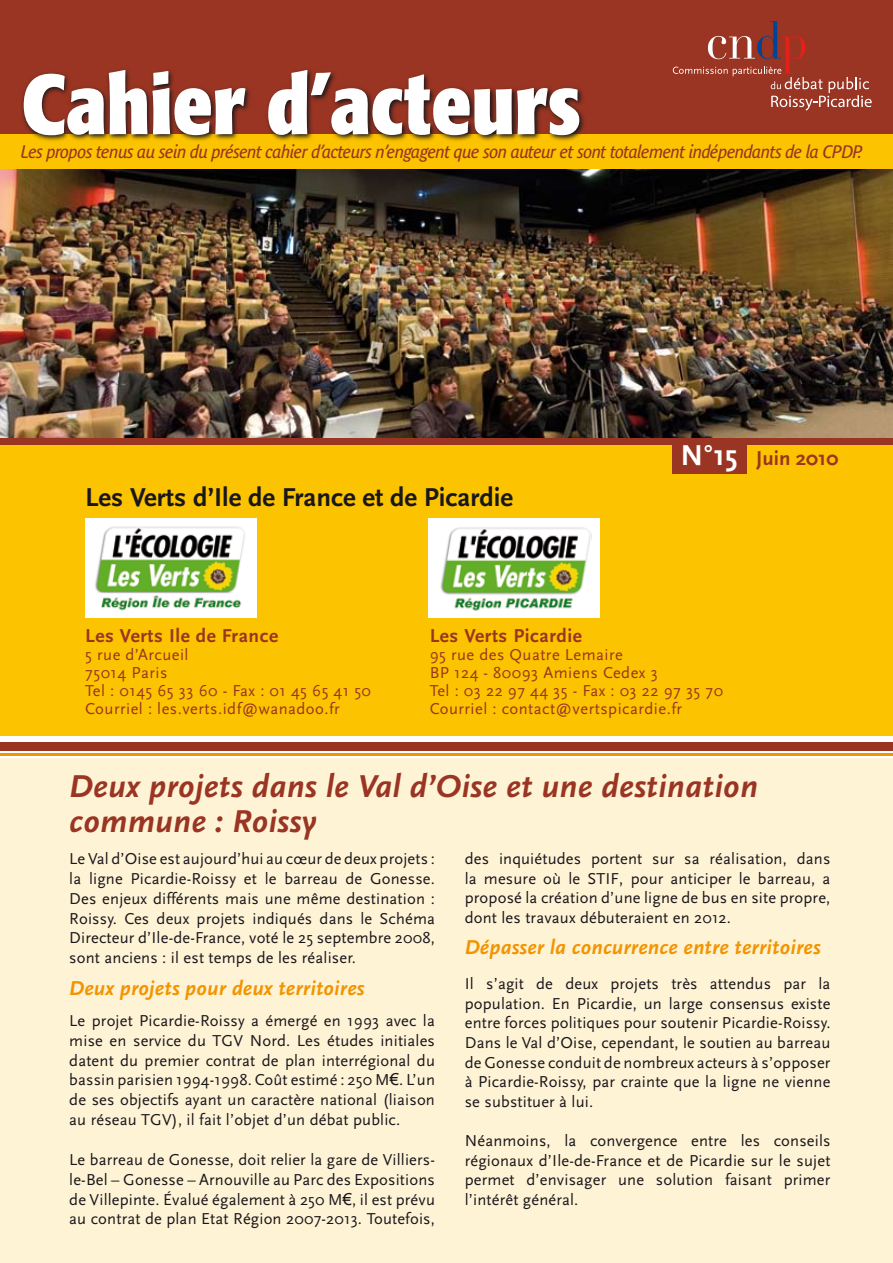
<style>
.page{position:relative;width:893px;height:1263px;background:#fff}
.page>*{position:absolute;margin:0;border:0;box-sizing:border-box;transform-origin:0 0}
.t1{font:700 condensed 84px "Formata";letter-spacing:-.005em;color:#fff}
.t2{font:italic 700 33px/34.5px "Scala Sans";letter-spacing:.01em;color:#993522}
.t3{font:700 27px "Scala Sans";color:#1a171b}
.t4{font:italic 700 21px "Scala Sans";letter-spacing:.01em;color:#f29400}
.t5{font:700 21px "Scala Sans";color:#993522}
.t6{font:700 19.5px "Scala Sans";letter-spacing:.03em;color:#993522}
.t7{font:italic 18px "Bienvenue";letter-spacing:-.02em;color:#993522}
.t8{font:16.5px/19.8px "Scala Sans";letter-spacing:.01em;color:#1a171b;text-align:justify}
.t9{font:16.5px/18px "Scala Sans";letter-spacing:.03em;color:#993522}
.s1{font-size:30px;color:#fff}
.s2{font-family:"Arial"}
</style>
<div class="page">
<div style="left:0;top:0;width:893px;height:134px;background:#993522"></div>
<div style="left:0;top:442px;width:893px;height:308px;background:#fcc300"></div>
<div style="left:0;top:436px;width:893px;height:9px;background:#993522"></div>
<div style="left:0;top:135px;width:893px;height:35px;background:#fcc300"></div>
<img style="left:0;top:170px;width:893px;height:267px">
<div style="left:672px;top:441px;width:74px;height:33px;background:#993522"></div>
<svg style="left:673px;top:21px;width:199px;height:90px"></svg>
<svg style="left:20px;top:69px;width:566px;height:72px"></svg>
<div style="left:0;top:750px;width:893px;height:513px;background:#fff3d6"></div>
<div style="left:0;top:736px;width:893px;height:22px;background:#fff"></div>
<div style="left:0;top:742px;width:893px;height:9px;background:#993522"></div>
<hr style="left:0;top:753px;width:893px;height:3px;background:#f29400">
<div style="left:85px;top:518px;width:171px;height:100px;background:#fff"></div>
<img style="left:95px;top:526px;width:150px;height:85px">
<div style="left:428px;top:518px;width:172px;height:100px;background:#fff"></div>
<img style="left:440px;top:527px;width:152px;height:84px">
<h1 class="t1" style="left:21px;top:52px;width:561px">Cahier d’acteurs</h1>
<p class="t7" style="left:21px;top:141px;width:843px">Les propos tenus au sein du présent cahier d’acteurs n’engagent que son auteur et sont totalement indépendants de la CPDP.</p>
<h3 class="t3" style="left:85px;top:483px;width:429px">Les Verts d’Ile de France et de Picardie</h3>
<p class="t5" style="left:681px;top:447px;width:159px"><span class="s1">N°15</span> Juin 2010</p>
<p class="t6" style="left:85px;top:625px;width:194px">Les Verts Ile de France</p>
<p class="t9" style="left:85px;top:646px;width:287px">5 rue d’Arcueil<br>75014 Paris<br>Tel : 0145 65 33 60 - Fax : 01 45 65 41 50<br>Courriel : les.verts.idf@wanadoo.fr</p>
<p class="t6" style="left:430px;top:625px;width:154px">Les Verts Picardie</p>
<p class="t9" style="left:430px;top:646px;width:295px">95 rue des Quatre Lemaire<br>BP 124 - 80093 Amiens Cedex 3<br>Tel : 03 22 97 44 35 - Fax : 03 22 97 35 70<br>Courriel : contact@vertspicardie.fr</p>
<h2 class="t2" style="left:69px;top:770px;width:690px">Deux projets dans le Val d’Oise et une destination commune : Roissy</h2>
<p class="t8" style="left:69px;top:849px;width:367px">Le Val d’Oise est aujourd’hui au cœur de deux projets : la ligne Picardie-Roissy et le barreau de Gonesse.<br>Des enjeux différents mais une même destination :<br>Roissy. Ces deux projets indiqués dans le Schéma Directeur d’Ile-de-France, voté le 25 septembre 2008, sont anciens : il est temps de les réaliser.</p>
<p class="t4" style="left:69px;top:977px;width:297px">Deux projets pour deux territoires</p>
<p class="t8" style="left:69px;top:1011px;width:367px">Le projet Picardie-Roissy a émergé en 1993 avec la mise en service du TGV Nord. Les études initiales datent du premier contrat de plan interrégional du bassin parisien 1994-1998. Coût estimé : 250 M<span class="s2">€</span>. L’un de ses objectifs ayant un caractère national (liaison au réseau TGV), il fait l’objet d’un débat public.</p>
<p class="t8" style="left:69px;top:1150px;width:367px">Le barreau de Gonesse, doit relier la gare de Villiers&shy;le-Bel – Gonesse – Arnouville au Parc des Expositions de Villepinte. Évalué également à 250 M<span class="s2">€</span>, il est prévu au contrat de plan Etat Région 2007-2013. Toutefois,</p>
<p class="t8" style="left:465px;top:849px;width:367px">des inquiétudes portent sur sa réalisation, dans la mesure où le STIF, pour anticiper le barreau, a proposé la création d’une ligne de bus en site propre, dont les travaux débuteraient en 2012.</p>
<p class="t4" style="left:465px;top:936px;width:357px">Dépasser la concurrence entre territoires</p>
<p class="t8" style="left:465px;top:974px;width:367px">Il s’agit de deux projets très attendus par la population. En Picardie, un large consensus existe entre forces politiques pour soutenir Picardie-Roissy.<br>Dans le Val d’Oise, cependant, le soutien au barreau de Gonesse conduit de nombreux acteurs à s’opposer à Picardie-Roissy, par crainte que la ligne ne vienne se substituer à lui.</p>
<p class="t8" style="left:465px;top:1131px;width:367px">Néanmoins, la convergence entre les conseils régionaux d’Ile-de-France et de Picardie sur le sujet permet d’envisager une solution faisant primer l’intérêt général.</p>
</div>
